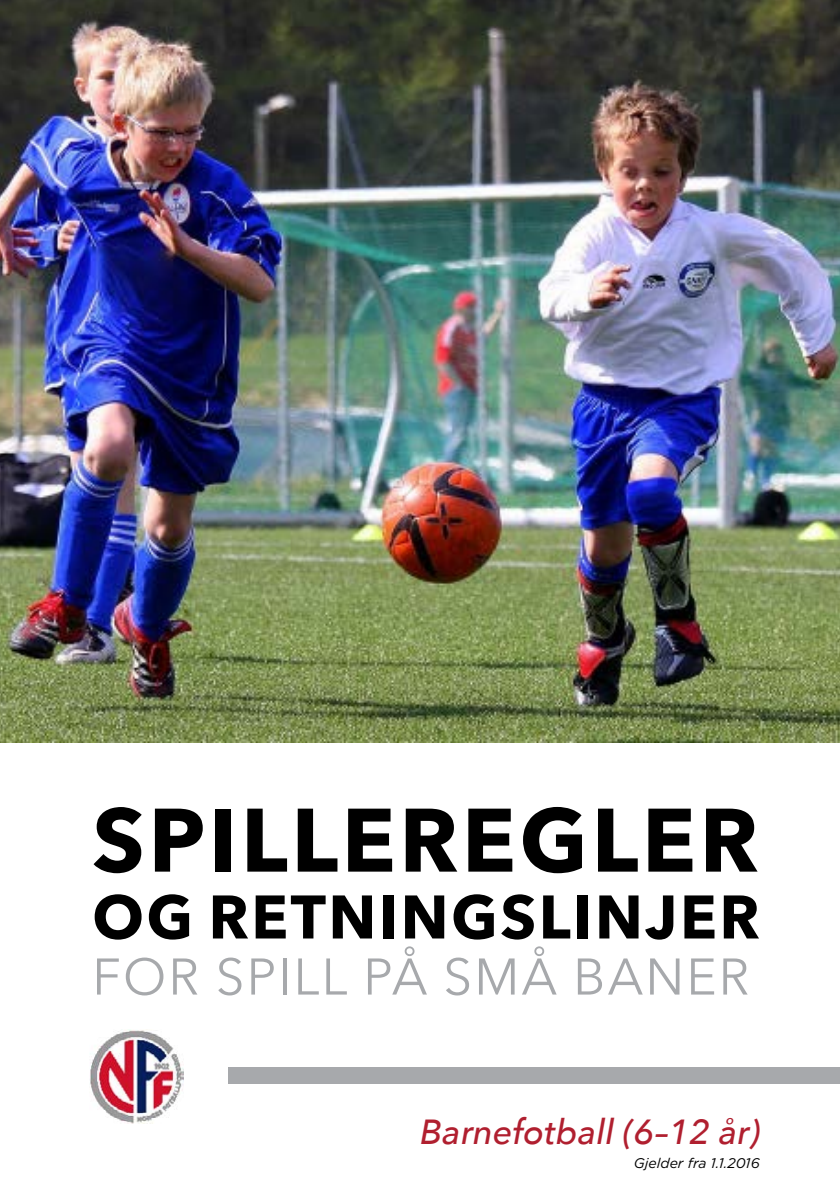
<style>
.page{position:relative;width:840px;height:1191px;background:#fff}
.page>*{position:absolute;margin:0;border:0;box-sizing:border-box;transform-origin:0 0}
.t1{font:700 89px "Avenir Next";letter-spacing:.04em;color:#000}
.t2{font:700 60.8px "Avenir Next";letter-spacing:.04em;color:#000}
.t3{font:51px "Avenir Next";letter-spacing:.04em;color:#a7a9ac}
.t4{font:italic 500 34.8px "Avenir Next";color:#b01f2f}
.t5{font:italic 14px "Gotham";color:#000}
</style>
<div class="page">
<img style="left:0;top:0;width:839px;height:743px">
<div style="left:228px;top:1067px;width:611px;height:16px;background:#a7a9ac"></div>
<img style="left:90px;top:1029px;width:93px;height:94px">
<h1 class="t1" style="left:92px;top:763px;width:667px">SPILLEREGLER</h1>
<h2 class="t2" style="left:92px;top:864px;width:668px">OG RETNINGSLINJER</h2>
<h3 class="t3" style="left:92px;top:933px;width:658px">FOR SPILL PÅ SMÅ BANER</h3>
<p class="t4" style="left:420px;top:1101px;width:341px">Barnefotball (6–12 år)</p>
<p class="t5" style="left:633px;top:1154px;width:127px">Gjelder fra 1.1.2016</p>
</div>
